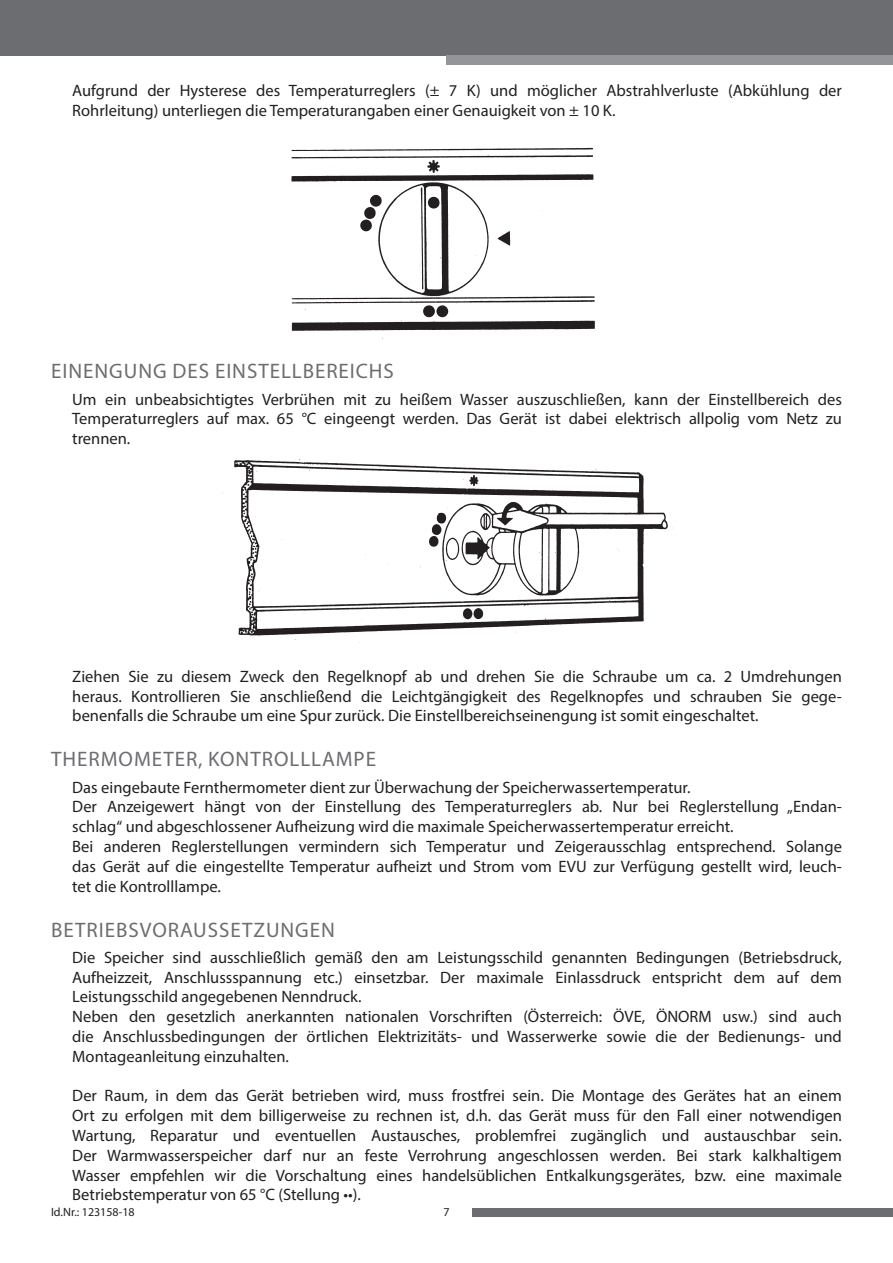
<style>
.page{position:relative;width:893px;height:1263px;background:#fff}
.page>*{position:absolute;margin:0;border:0;box-sizing:border-box;transform-origin:0 0}
.Helv__Überschrift_gr{font:21px "Myriad Pro";letter-spacing:.045em;color:#6c6d70}
.Helv__Einfacher_Absa{font:16.5px/19.8px "Myriad Pro";color:#231f20;text-align:justify}
.t1{font:12px "Myriad Pro";color:#231f20}
</style>
<div class="page">
<div style="left:0;top:0;width:893px;height:55px;background:#6c6d70"></div>
<div style="left:446px;top:55px;width:447px;height:9px;background:#939598"></div>
<div style="left:472px;top:1208px;width:421px;height:9px;background:#6c6d70"></div>
<img style="left:291px;top:147px;width:304px;height:192px">
<img style="left:222px;top:459px;width:446px;height:184px">
<p class="Helv__Einfacher_Absa" style="left:72px;top:80px;width:771px">Aufgrund der Hysterese des Temperaturreglers (± 7 K) und möglicher Abstrahlverluste (Abkühlung der<br>Rohrleitung) unterliegen die Temperaturangaben einer Genauigkeit von ± 10 K.</p>
<p class="Helv__Überschrift_gr" style="left:51px;top:358px;width:344px">EINENGUNG DES EINSTELLBEREICHS</p>
<p class="Helv__Einfacher_Absa" style="left:72px;top:389px;width:771px">Um ein unbeabsichtigtes Verbrühen mit zu heißem Wasser auszuschließen, kann der Einstellbereich des Temperaturreglers auf max. 65 °C eingeengt werden. Das Gerät ist dabei elektrisch allpolig vom Netz zu trennen.</p>
<p class="Helv__Einfacher_Absa" style="left:72px;top:666px;width:771px">Ziehen Sie zu diesem Zweck den Regelknopf ab und drehen Sie die Schraube um ca. 2 Umdrehungen heraus. Kontrollieren Sie anschließend die Leichtgängigkeit des Regelknopfes und schrauben Sie gege&shy;benenfalls die Schraube um eine Spur zurück. Die Einstellbereichseinengung ist somit eingeschaltet.</p>
<p class="Helv__Überschrift_gr" style="left:51px;top:746px;width:326px">THERMOMETER, KONTROLLLAMPE</p>
<p class="Helv__Einfacher_Absa" style="left:72px;top:777px;width:620px">Das eingebaute Fernthermometer dient zur Überwachung der Speicherwassertemperatur.</p>
<p class="Helv__Einfacher_Absa" style="left:72px;top:797px;width:771px">Der Anzeigewert hängt von der Einstellung des Temperaturreglers ab. Nur bei Reglerstellung „Endan&shy;schlag“ und abgeschlossener Aufheizung wird die maximale Speicherwassertemperatur erreicht.</p>
<p class="Helv__Einfacher_Absa" style="left:72px;top:836px;width:771px">Bei anderen Reglerstellungen vermindern sich Temperatur und Zeigerausschlag entsprechend. Solange das Gerät auf die eingestellte Temperatur aufheizt und Strom vom EVU zur Verfügung gestellt wird, leuch&shy;tet die Kontrolllampe.</p>
<p class="Helv__Überschrift_gr" style="left:51px;top:917px;width:285px">BETRIEBSVORAUSSETZUNGEN</p>
<p class="Helv__Einfacher_Absa" style="left:72px;top:947px;width:771px">Die Speicher sind ausschließlich gemäß den am Leistungsschild genannten Bedingungen (Betriebsdruck, Aufheizzeit, Anschlussspannung etc.) einsetzbar. Der maximale Einlassdruck entspricht dem auf dem Leistungsschild angegebenen Nenndruck.</p>
<p class="Helv__Einfacher_Absa" style="left:72px;top:1006px;width:771px">Neben den gesetzlich anerkannten nationalen Vorschriften (Österreich: ÖVE, ÖNORM usw.) sind auch die Anschlussbedingungen der örtlichen Elektrizitäts- und Wasserwerke sowie die der Bedienungs- und Montageanleitung einzuhalten.</p>
<p class="Helv__Einfacher_Absa" style="left:72px;top:1086px;width:771px">Der Raum, in dem das Gerät betrieben wird, muss frostfrei sein. Die Montage des Gerätes hat an einem Ort zu erfolgen mit dem billigerweise zu rechnen ist, d.h. das Gerät muss für den Fall einer notwendigen Wartung, Reparatur und eventuellen Austausches, problemfrei zugänglich und austauschbar sein.<br>Der Warmwasserspeicher darf nur an feste Verrohrung angeschlossen werden. Bei stark kalkhaltigem Wasser empfehlen wir die Vorschaltung eines handelsüblichen Entkalkungsgerätes, bzw. eine maximale Betriebstemperatur von 65 °C (Stellung ••).</p>
<p class="t1" style="left:51px;top:1205px;width:85px">Id.Nr.: 123158-18</p>
<p class="t1" style="left:443px;top:1204px;width:8px">7</p>
</div>
